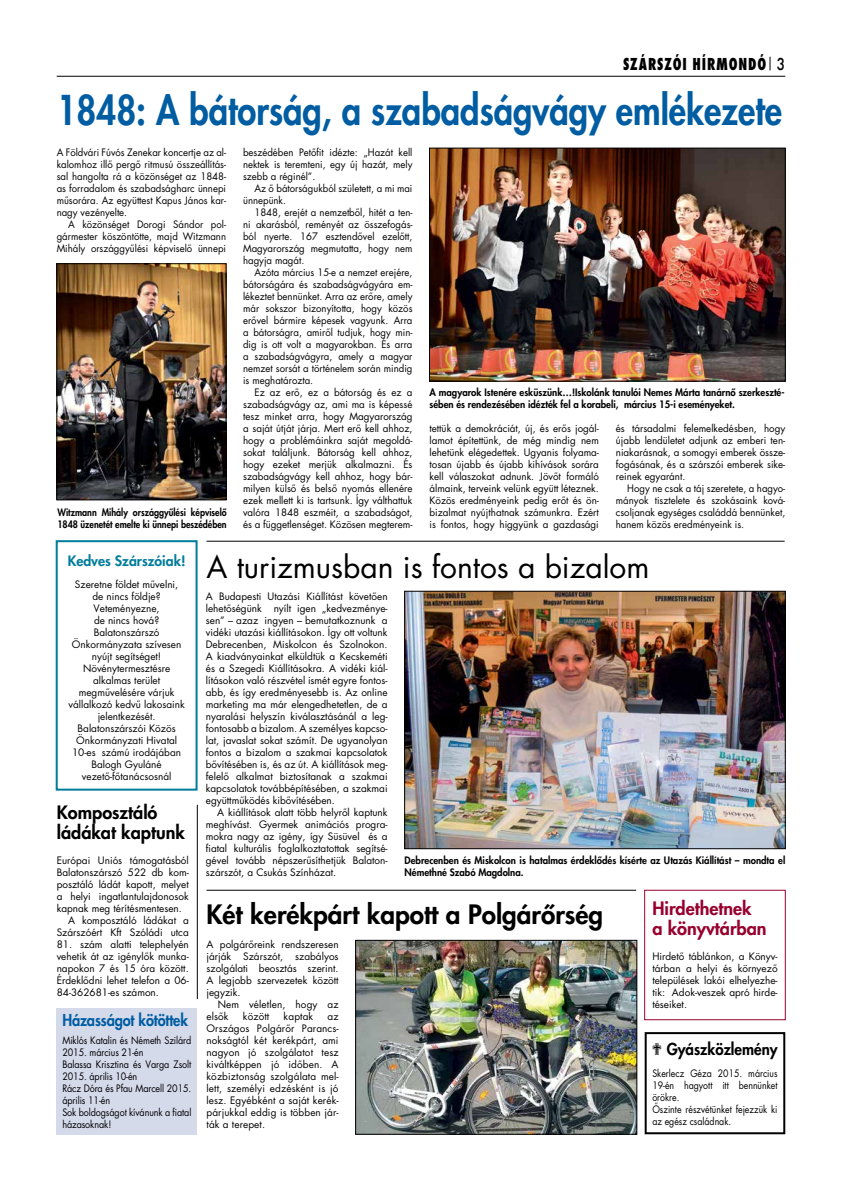
<style>
.page{position:relative;width:842px;height:1191px;background:#fff}
.page>*{position:absolute;margin:0;border:0;box-sizing:border-box;transform-origin:0 0}
.t1{font:40px "MH Futura Heavy";color:#005da2;scale:.86 1}
.t2{font:30px "MH Futura Book";color:#000}
.t3{font:26px "MH Futura Heavy";color:#000}
.t4{font:18px/20px "MH Futura Heavy";color:#000}
.t5{font:18px/20px "MH Futura Heavy";color:#98002e}
.t6{font:16px "MH Futura Heavy";letter-spacing:-.01em;color:#005da2;scale:.91 1}
.t7{font:800 16px "MH Futura Condensed";letter-spacing:.065em;color:#000;scale:.85 1}
.t8{font:16px "MH Futura Heavy";color:#000;scale:.94 1}
.t9{font:14px "MH Futura Heavy";color:#007d9c}
.t10{font:10px/12px "MH Futura Book";color:#000;text-align:justify}
.t11{font:10px/12px "MH Futura Book";color:#000;text-align:justify;scale:.96 1}
.t12{font:10px/12px "MH Futura Heavy";color:#000;scale:.96 1}
.t13{font:10px/12px "MH Futura Book";color:#000;scale:.9 1}
.t14{font:10px/12px "MH Futura Book";color:#000;scale:.88 1}
.t15{font:10px/12px "MH Futura Heavy";color:#000;scale:.89 1}
.s1{font-family:"Futura";font-weight:500}
</style>
<div class="page">
<hr style="left:57px;top:76px;width:728px;height:1px;background:#000">
<svg style="left:769px;top:57px;width:1px;height:13px"></svg>
<div style="left:57px;top:1007px;width:140px;height:127px;background:#d5daeb"></div>
<img style="left:59px;top:265px;width:165px;height:233px">
<div style="left:57px;top:263px;width:169px;height:237px;border:1px solid #000"></div>
<img style="left:431px;top:150px;width:352px;height:229px">
<div style="left:429px;top:148px;width:356px;height:233px;border:1px solid #000"></div>
<img style="left:406px;top:593px;width:377px;height:254px">
<div style="left:404px;top:591px;width:381px;height:258px;border:1px solid #000"></div>
<div style="left:645px;top:1032px;width:140px;height:102px;border:2px solid #000"></div>
<img style="left:357px;top:942px;width:278px;height:190px">
<div style="left:355px;top:940px;width:282px;height:194px;border:1px solid #000"></div>
<div style="left:56px;top:540px;width:142px;height:250px;border:2px solid #007d9c"></div>
<div style="left:644px;top:889px;width:142px;height:131px;border:1px solid #98002e"></div>
<hr style="left:206px;top:540px;width:579px;height:1px;background:#000">
<hr style="left:206px;top:889px;width:430px;height:1px;background:#000">
<hr style="left:197px;top:805px;width:1px;height:194px;background:#000">
<h3 class="t7" style="left:623px;top:54px;width:192px">SZÁRSZÓI HÍRMONDÓ <span class="s1">3</span></h3>
<h1 class="t1" style="left:57px;top:84px;width:845px">1848: A bátorság, a szabadságvágy emlékezete</h1>
<p class="t11" style="left:57px;top:146px;width:178px">A Földvári Fúvós Zenekar koncertje az al&shy;kalomhoz illô pergô ritmusú összeállítás&shy;sal hangolta rá a közönséget az 1848- as forradalom és szabadságharc ünnepi mûsorára. Az együttest Kapus János kar&shy;nagy vezényelte.</p>
<p class="t11" style="left:57px;top:218px;width:178px;text-indent:11px">A közönséget Dorogi Sándor pol&shy;gármester köszöntötte, majd Witzmann Mihály országgyûlési képviselô ünnepi</p>
<p class="t15" style="left:57px;top:506px;width:192px">Witzmann Mihály országgyûlési képviselô<br>1848 üzenetét emelte ki ünnepi beszédében</p>
<p class="t11" style="left:243px;top:146px;width:178px">beszédében Petôfit idézte: „Hazát kell nektek is teremteni, egy új hazát, mely szebb a réginél”.</p>
<p class="t11" style="left:243px;top:182px;width:178px;text-indent:11px">Az ô bátorságukból született, a mi mai ünnepünk.</p>
<p class="t11" style="left:243px;top:206px;width:178px;text-indent:11px">1848, erejét a nemzetbôl, hitét a ten&shy;ni akarásból, reményét az összefogás&shy;ból nyerte. 167 esztendôvel ezelôtt, Magyarország megmutatta, hogy nem hagyja magát.</p>
<p class="t11" style="left:243px;top:266px;width:178px;text-indent:11px">Azóta március 15-e a nemzet erejére, bátorságára és szabadságvágyára em&shy;lékeztet bennünket. Arra az erôre, amely már sokszor bizonyította, hogy közös erôvel bármire képesek vagyunk. Arra a bátorságra, amirôl tudjuk, hogy min&shy;dig is ott volt a magyarokban. És arra a szabadságvágyra, amely a magyar nemzet sorsát a történelem során mindig is meghatározta.</p>
<p class="t10" style="left:243px;top:386px;width:171px;text-indent:11px">Ez az erô, ez a bátorság és ez a szabadságvágy az, ami ma is képessé tesz minket arra, hogy Magyarország a saját útját járja. Mert erô kell ahhoz, hogy a problémáinkra saját megoldá&shy;sokat találjunk. Bátorság kell ahhoz, hogy ezeket merjük alkalmazni. És szabadságvágy kell ahhoz, hogy bár&shy;milyen külsô és belsô nyomás ellenére ezek mellett ki is tartsunk. Így válthattuk valóra 1848 eszméit, a szabadságot, és a függetlenséget. Közösen megterem-</p>
<p class="t12" style="left:429px;top:386px;width:371px">A magyarok Istenére esküszünk…!Iskolánk tanulói Nemes Márta tanárnô szerkeszté&shy;sében és rendezésében idézték fel a korabeli, március 15-i eseményeket.</p>
<p class="t10" style="left:429px;top:422px;width:171px">tettük a demokráciát, új, és erôs jogál&shy;lamot építettünk, de még mindig nem lehetünk elégedettek. Ugyanis folyama&shy;tosan újabb és újabb kihívások sorára kell válaszokat adnunk. Jövôt formáló álmaink, terveink velünk együtt léteznek.<br>Közös eredményeink pedig erôt és ön&shy;bizalmat nyújthatnak számunkra. Ezért is fontos, hogy higgyünk a gazdasági</p>
<p class="t10" style="left:616px;top:422px;width:171px">és társadalmi felemelkedésben, hogy újabb lendületet adjunk az emberi ten&shy;niakarásnak, a somogyi emberek össze&shy;fogásának, és a szárszói emberek sike&shy;reinek egyaránt.</p>
<p class="t11" style="left:616px;top:482px;width:178px;text-indent:11px">Hogy ne csak a táj szeretete, a hagyo&shy;mányok tisztelete és szokásaink ková&shy;csoljanak egységes családdá bennünket, hanem közös eredményeink is.</p>
<h3 class="t9" style="left:68px;top:551px;width:119px">Kedves Szárszóiak!</h3>
<p class="t10" style="left:68px;top:578px;width:118px;text-align:center">Szeretne földet mûvelni, de nincs földje?<br>Veteményezne,<br>de nincs hová?<br>Balatonszárszó<br>Önkormányzata szívesen nyújt segítséget!<br>Növénytermesztésre alkalmas terület megmûvelésére várjuk vállalkozó kedvû lakosaink jelentkezését.<br>Balatonszárszói Közös<br>Önkormányzati Hivatal<br>10-es számú irodájában<br>Balogh Gyuláné vezetô-fôtanácsosnál</p>
<h3 class="t4" style="left:57px;top:802px;width:130px">Komposztáló ládákat kaptunk</h3>
<p class="t10" style="left:57px;top:854px;width:134px">Európai Uniós támogatásból</p>
<p class="t10" style="left:57px;top:866px;width:134px">Balatonszárszó 522 db kom-</p>
<p class="t10" style="left:57px;top:878px;width:134px">posztáló ládát kapott, melyet</p>
<p class="t10" style="left:57px;top:890px;width:134px">a helyi ingatlantulajdonosok</p>
<p class="t10" style="left:57px;top:902px;width:127px">kapnak meg térítésmentesen.</p>
<p class="t10" style="left:68px;top:914px;width:122px">A komposztáló ládákat a</p>
<p class="t10" style="left:57px;top:926px;width:134px">Szárszóért Kft Szóládi utca</p>
<p class="t10" style="left:57px;top:938px;width:134px">81. szám alatti telephelyén vehetik át az igénylôk munka&shy;napokon 7 és 15 óra között.<br>Érdeklôdni lehet telefon a 06- 84-362681-es számon.</p>
<h3 class="t6" style="left:62px;top:1009px;width:140px">Házasságot kötöttek</h3>
<p class="t13" style="left:62px;top:1034px;width:145px">Miklós Katalin és Németh Szilárd<br>2015. március 21-én<br>Balassa Krisztina és Varga Zsolt<br>2015. április 10-én<br>Rácz Dóra és Pfau Marcell 2015. április 11-én<br>Sok boldogságot kívánunk a fiatal házasoknak!</p>
<h2 class="t2" style="left:206px;top:546px;width:444px">A turizmusban is fontos a bizalom</h2>
<p class="t10" style="left:206px;top:590px;width:183px">A Budapesti Utazási Kiállítást követôen lehetôségünk nyílt igen „kedvezménye&shy;sen” – azaz ingyen – bemutatkoznunk a vidéki utazási kiállításokon. Így ott voltunk Debrecenben, Miskolcon és Szolnokon.<br>A kiadványainkat elküldtük a Kecskeméti és a Szegedi Kiállításokra. A vidéki kiál&shy;lításokon való részvétel ismét egyre fontos&shy;abb, és így eredményesebb is. Az online marketing ma már elengedhetetlen, de a nyaralási helyszín kiválasztásánál a leg&shy;fontosabb a bizalom. A személyes kapcso&shy;lat, javaslat sokat számít. De ugyanolyan fontos a bizalom a szakmai kapcsolatok bôvítésében is, és az út. A kiállítások meg&shy;felelô alkalmat biztosítanak a szakmai kapcsolatok továbbépítésében, a szakmai együttmûködés kibôvítésében.</p>
<p class="t10" style="left:206px;top:806px;width:183px;text-indent:11px">A kiállítások alatt több helyrôl kaptunk meghívást. Gyermek animációs progra&shy;mokra nagy az igény, így Süsüvel és a fiatal kulturális foglalkoztatottak segítsé&shy;gével tovább népszerûsíthetjük Balaton&shy;szárszót, a Csukás Színházat.</p>
<p class="t12" style="left:405px;top:854px;width:398px">Debrecenben és Miskolcon is hatalmas érdeklôdés kísérte az Utazás Kiállítást – mondta el<br>Némethné Szabó Magdolna.</p>
<h3 class="t3" style="left:206px;top:897px;width:398px">Két kerékpárt kapott a Polgárôrség</h3>
<p class="t10" style="left:206px;top:938px;width:134px">A polgárôreink rendszeresen járják Szárszót, szabályos szolgálati beosztás szerint.<br>A legjobb szervezetek között jegyzik.</p>
<p class="t10" style="left:206px;top:998px;width:134px;text-indent:11px">Nem véletlen, hogy az elsôk</p>
<p class="t10" style="left:243px;top:1010px;width:28px">között</p>
<p class="t10" style="left:284px;top:1010px;width:31px">kaptak</p>
<p class="t10" style="left:206px;top:1010px;width:134px;text-indent:121px">az Országos Polgárôr Parancs&shy;nokságtól két kerékpárt, ami nagyon jó szolgálatot tesz kiváltképpen jó idôben. A közbiztonság szolgálata mel&shy;lett, személyi edzésként is jó lesz. Egyébként a saját kerék&shy;párjukkal eddig is többen jár&shy;ták a terepet.</p>
<h3 class="t5" style="left:652px;top:898px;width:116px">Hirdethetnek<br>a könyvtárban</h3>
<p class="t10" style="left:652px;top:950px;width:127px">Hirdetô táblánkon, a Könyv&shy;tárban a helyi és környezô települések lakói elhelyezhe&shy;tik: Adok-veszek apró hirde&shy;téseiket.</p>
<h3 class="t8" style="left:652px;top:1038px;width:135px">✟ Gyászközlemény</h3>
<p class="t14" style="left:652px;top:1066px;width:144px">Skerlecz Géza 2015. március<br>19-én hagyott itt bennünket örökre.<br>ôszinte részvétünket fejezzük ki az egész családnak.</p>
</div>
